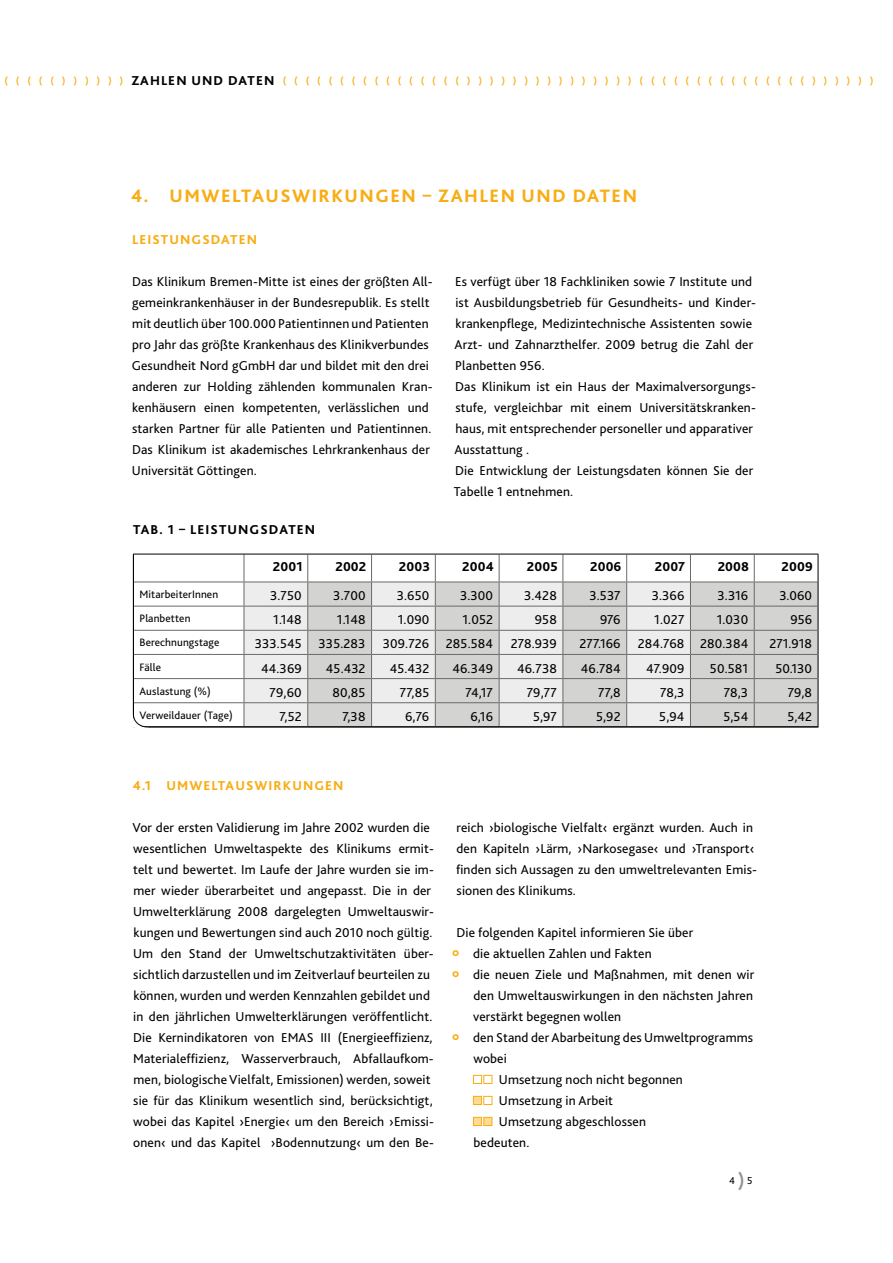
<style>
.page{position:relative;width:893px;height:1263px;background:#fff}
.page>*{position:absolute;margin:0;border:0;box-sizing:border-box;transform-origin:0 0}
.t1{font:800 18.75px "Bliss 2";letter-spacing:.08em;color:#f8ad14}
.t2{font:13.5px/21px "Bliss 2";letter-spacing:.01em;color:#000}
.t3{font:800 13.5px "Bliss 2";letter-spacing:.01em;color:#000}
.t4{font:800 13.5px "Bliss 2";letter-spacing:.08em;color:#f8ad14}
.t5{font:800 13.5px "Bliss 2";letter-spacing:.08em;color:#000}
.t6{font:11.25px "Bliss 2";letter-spacing:.01em;color:#000}
.t7{font:800 10.5px "Avenir";color:#f8ad14}
.t8{font:10.5px "Bliss 2";color:#000}
.s1{font-family:"Bliss 2";font-size:13.5px;color:#000}
.s2{font-weight:700;font-size:19.5px;color:#f8ad14}
.s3{font-family:"Avenir";font-weight:800;font-size:21px;color:#959391}
</style>
<div class="page">
<div style="left:473px;top:1075px;width:9px;height:9px;background:#fff;border:1px solid #f8ad14"></div>
<div style="left:483px;top:1075px;width:9px;height:9px;background:#fff;border:1px solid #f8ad14"></div>
<div style="left:473px;top:1096px;width:9px;height:9px;background:#ffdb94;border:1px solid #f8ad14"></div>
<div style="left:483px;top:1096px;width:9px;height:9px;background:#fff;border:1px solid #f8ad14"></div>
<div style="left:473px;top:1117px;width:9px;height:9px;background:#ffdb94;border:1px solid #f8ad14"></div>
<div style="left:483px;top:1117px;width:9px;height:9px;background:#ffdb94;border:1px solid #f8ad14"></div>
<svg style="left:132px;top:554px;width:1px;height:161px"></svg>
<svg style="left:133px;top:553px;width:686px;height:175px"></svg>
<p class="t7" style="left:5px;top:74px;width:166px">((((())))))<span class="s1">ZAHLEN</span></p>
<p class="t3" style="left:191px;top:72px;width:66px">UN D DATEN</p>
<p class="t7" style="left:283px;top:74px;width:592px">(((((((((((((((()))))))))))))))((((((((((((((())))))</p>
<h1 class="t1" style="left:131px;top:184px;width:135px">4. UMWELTAUS</h1>
<h1 class="t1" style="left:292px;top:184px;width:346px">WIRKUNGEN – ZAHLEN UND DATEN</h1>
<p class="t4" style="left:132px;top:231px;width:81px">LEISTU NGSDA</p>
<p class="t4" style="left:230px;top:231px;width:28px">TEN</p>
<p class="t2" style="left:132px;top:270px;width:302px">Das Klinikum Bremen-Mitte ist eines der größten All&shy;gemeinkrankenhäuser in der Bundesrepublik. Es stellt mit deutlich über 100.000 Patientinnen und Patienten pro Jahr das größte Krankenhaus des Klinikverbundes Gesundheit Nord gGmbH dar und bildet mit den drei anderen zur Holding zählenden kommunalen Kran&shy;kenhäusern einen kompetenten, verlässlichen und starken Partner für alle Patienten und Patientinnen.<br>Das Klinikum ist akademisches Lehrkrankenhaus der Universität Göttingen.</p>
<p class="t2" style="left:454px;top:271px;width:303px">Es verfügt über 18 Fachkliniken sowie 7 Institute und ist Ausbildungsbetrieb für Gesundheits- und Kinder&shy;krankenpflege, Medizintechnische Assistenten sowie Arzt- und Zahnarzthelfer. 2009 betrug die Zahl der Planbetten 956.<br>Das Klinikum ist ein Haus der Maximalversorgungs&shy;stufe, vergleichbar mit einem Universitätskranken&shy;haus, mit entsprechender personeller und apparativer Ausstattung .<br>Die Entwicklung der Leistungsdaten können Sie der Tabelle 1 entnehmen.</p>
<p class="t5" style="left:133px;top:521px;width:165px">TAB. 1 – LE ISTUNG SDATEN</p>
<p class="t3" style="left:273px;top:559px;width:31px">2001</p>
<p class="t3" style="left:335px;top:559px;width:32px">2002</p>
<p class="t3" style="left:399px;top:559px;width:33px">2003</p>
<p class="t3" style="left:462px;top:559px;width:33px">2004</p>
<p class="t3" style="left:527px;top:559px;width:32px">2005</p>
<p class="t3" style="left:590px;top:559px;width:33px">2006</p>
<p class="t3" style="left:655px;top:559px;width:32px">2007</p>
<p class="t3" style="left:718px;top:559px;width:33px">2008</p>
<p class="t3" style="left:782px;top:559px;width:33px">2009</p>
<p class="t6" style="left:139px;top:587px;width:80px">MitarbeiterInnen</p>
<p class="t2" style="left:270px;top:585px;width:33px">3.750</p>
<p class="t2" style="left:333px;top:585px;width:34px">3.700</p>
<p class="t2" style="left:397px;top:585px;width:34px">3.650</p>
<p class="t2" style="left:460px;top:585px;width:35px">3.300</p>
<p class="t2" style="left:524px;top:585px;width:34px">3.428</p>
<p class="t2" style="left:589px;top:585px;width:33px">3.537</p>
<p class="t2" style="left:652px;top:585px;width:34px">3.366</p>
<p class="t2" style="left:717px;top:585px;width:32px">3.316</p>
<p class="t2" style="left:779px;top:585px;width:34px">3.060</p>
<p class="t6" style="left:139px;top:611px;width:53px">Planbetten</p>
<p class="t2" style="left:273px;top:609px;width:30px">1.148</p>
<p class="t2" style="left:337px;top:609px;width:30px">1.148</p>
<p class="t2" style="left:398px;top:609px;width:33px">1.090</p>
<p class="t2" style="left:462px;top:609px;width:32px">1.052</p>
<p class="t2" style="left:535px;top:609px;width:23px">958</p>
<p class="t2" style="left:600px;top:609px;width:22px">976</p>
<p class="t2" style="left:654px;top:609px;width:32px">1.027</p>
<p class="t2" style="left:717px;top:609px;width:33px">1.030</p>
<p class="t2" style="left:790px;top:609px;width:23px">956</p>
<p class="t6" style="left:139px;top:636px;width:82px">Berechnungstage</p>
<p class="t2" style="left:255px;top:633px;width:112px">333.545 335.283</p>
<p class="t2" style="left:383px;top:633px;width:112px">309.726 285.584</p>
<p class="t2" style="left:511px;top:633px;width:48px">278.939</p>
<p class="t2" style="left:579px;top:633px;width:43px">277.166</p>
<p class="t2" style="left:638px;top:633px;width:112px">284.768 280.384</p>
<p class="t2" style="left:769px;top:633px;width:44px">271.918</p>
<p class="t6" style="left:139px;top:660px;width:23px">Fälle</p>
<p class="t2" style="left:261px;top:657px;width:42px">44.369</p>
<p class="t2" style="left:326px;top:657px;width:41px">45.432</p>
<p class="t2" style="left:390px;top:657px;width:41px">45.432</p>
<p class="t2" style="left:452px;top:657px;width:42px">46.349</p>
<p class="t2" style="left:517px;top:657px;width:41px">46.738</p>
<p class="t2" style="left:581px;top:657px;width:41px">46.784</p>
<p class="t2" style="left:646px;top:657px;width:40px">47.909</p>
<p class="t2" style="left:710px;top:657px;width:40px">50.581</p>
<p class="t2" style="left:775px;top:657px;width:38px">50.130</p>
<p class="t6" style="left:139px;top:684px;width:73px">Auslastung (%)</p>
<p class="t2" style="left:270px;top:681px;width:34px">79,60</p>
<p class="t2" style="left:332px;top:681px;width:35px">80,85</p>
<p class="t2" style="left:400px;top:681px;width:31px">77,85</p>
<p class="t2" style="left:465px;top:681px;width:29px">74,17</p>
<p class="t2" style="left:527px;top:681px;width:32px">79,77</p>
<p class="t2" style="left:598px;top:681px;width:24px">77,8</p>
<p class="t2" style="left:660px;top:681px;width:26px">78,3</p>
<p class="t2" style="left:724px;top:681px;width:26px">78,3</p>
<p class="t2" style="left:788px;top:681px;width:26px">79,8</p>
<p class="t6" style="left:139px;top:708px;width:95px">Verweildauer (Tage)</p>
<p class="t2" style="left:279px;top:705px;width:24px">7,52</p>
<p class="t2" style="left:342px;top:705px;width:25px">7,38</p>
<p class="t2" style="left:405px;top:705px;width:26px">6,76</p>
<p class="t2" style="left:470px;top:705px;width:24px">6,16</p>
<p class="t2" style="left:533px;top:705px;width:25px">5,97</p>
<p class="t2" style="left:596px;top:705px;width:26px">5,92</p>
<p class="t2" style="left:659px;top:705px;width:27px">5,94</p>
<p class="t2" style="left:723px;top:705px;width:26px">5,54</p>
<p class="t2" style="left:787px;top:705px;width:26px">5,42</p>
<p class="t4" style="left:133px;top:777px;width:103px">4.1 U MWELTAUS</p>
<p class="t4" style="left:255px;top:777px;width:91px">WIRKUNGEN</p>
<p class="t2" style="left:132px;top:816px;width:303px">Vor der ersten Validierung im Jahre 2002 wurden die wesentlichen Umweltaspekte des Klinikums ermit&shy;telt und bewertet. Im Laufe der Jahre wurden sie im&shy;mer wieder überarbeitet und angepasst. Die in der Umwelterklärung 2008 dargelegten Umweltauswir&shy;kungen und Bewertungen sind auch 2010 noch gültig.<br>Um den Stand der Umweltschutzaktivitäten über&shy;sichtlich darzustellen und im Zeitverlauf beurteilen zu können, wurden und werden Kennzahlen gebildet und in den jährlichen Umwelterklärungen veröffentlicht.<br>Die Kernindikatoren von EMAS III (Energieeffizienz, Materialeffizienz, Wasserverbrauch, Abfallaufkom&shy;men, biologischeVielfalt, Emissionen) werden, soweit sie für das Klinikum wesentlich sind, berücksichtigt, wobei das Kapitel ›Energie‹ um den Bereich ›Emissi&shy;onen‹ und das Kapitel ›Bodennutzung‹ um den Be-</p>
<p class="t2" style="left:456px;top:817px;width:302px">reich ›biologische Vielfalt‹ ergänzt wurden. Auch in den Kapiteln ›Lärm, ›Narkosegase‹ und ›Transport‹ finden sich Aussagen zu den umweltrelevanten Emis&shy;sionen des Klinikums.</p>
<p class="t2" style="left:456px;top:922px;width:238px">Die folgenden Kapitel informieren Sie über</p>
<p class="t2" style="left:452px;top:942px;width:201px"><span class="s2">°</span> die aktuellen Zahlen und Fakten</p>
<p class="t2" style="left:452px;top:963px;width:303px"><span class="s2">°</span> die neuen Ziele und Maßnahmen, mit denen wir</p>
<p class="t2" style="left:473px;top:984px;width:281px">den Umweltauswirkungen in den nächsten Jahren</p>
<p class="t2" style="left:473px;top:1005px;width:150px">verstärkt begegnen wollen</p>
<p class="t2" style="left:452px;top:1026px;width:302px"><span class="s2">°</span> den Stand der Abarbeitung des Umweltprogramms</p>
<p class="t2" style="left:473px;top:1047px;width:35px">wobei</p>
<p class="t2" style="left:499px;top:1068px;width:185px">Umsetzung noch nicht begonnen</p>
<p class="t2" style="left:499px;top:1089px;width:116px">Umsetzung in Arbeit</p>
<p class="t2" style="left:499px;top:1110px;width:149px">Umsetzung abgeschlossen</p>
<p class="t2" style="left:473px;top:1131px;width:57px">bedeuten.</p>
<p class="t8" style="left:729px;top:1174px;width:25px">4<span class="s3">)</span>5</p>
</div>
